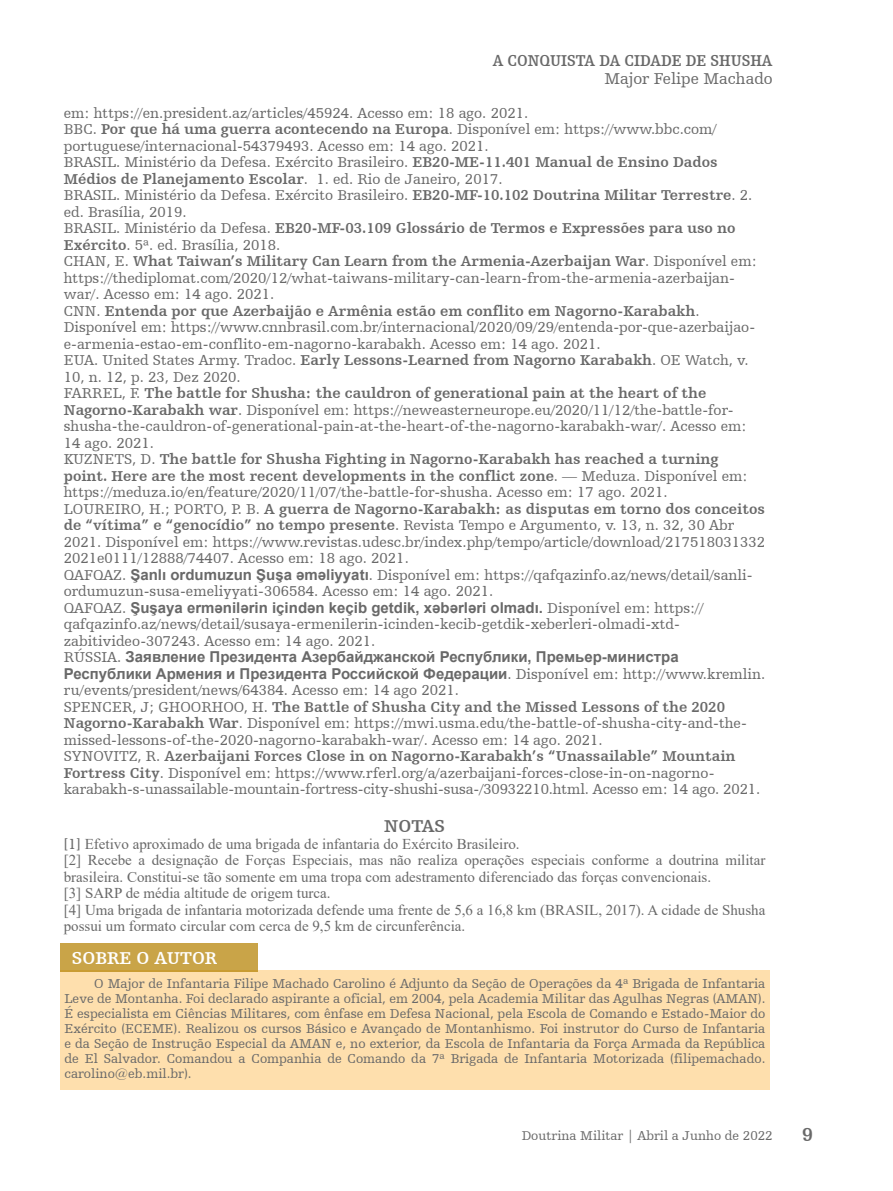
<style>
.page{position:relative;width:893px;height:1191px;background:#fff}
.page>*{position:absolute;margin:0;border:0;box-sizing:border-box;transform-origin:0 0}
.t1{font:700 19.5px "Humanist Slabserif 712 BT";color:#696969}
.editorial{font:700 18px "Humanist Slabserif 712 BT";color:#fff}
.t2{font:700 18px "Humanist Slabserif 712 BT";letter-spacing:-.01em;color:#696969}
.editorial-2{font:700 16.5px "Humanist Slabserif 712 BT";color:#696969;scale:.9 1}
.editorial-3{font:16.5px "Humanist Slabserif 712 BT";color:#696969}
.t3{font:15px/16.5px "Humanist Slabserif 712 BT";color:#696969}
.footnote_text{font:15px/16.5px "Times New Roman";color:#696969}
.t4{font:700 15px/16.5px "Humanist Slabserif 712 BT";color:#696969}
.t5{font:700 15px/16.5px "Arial";color:#696969}
.t6{font:13.5px/15px "Humanist Slabserif 712 BT";color:#696969;text-align:justify}
.t7{font:13.35px "Humanist Slabserif 712 BT";color:#696969}
.s1{font-weight:700}
.s2{font-weight:400}
.s3{font-family:"Arial";font-weight:700}
.s4{font-family:"Humanist Slabserif 712 BT";font-weight:400}
.s5{font-family:"Humanist Slabserif 712 BT"}
</style>
<div class="page">
<div style="left:60px;top:970px;width:710px;height:119px;background:#fedfad"></div>
<div style="left:60px;top:943px;width:197px;height:28px;background:#c9a448"></div>
<p class="editorial-2" style="left:493px;top:50px;width:312px">A CONQUISTA DA CIDADE DE SHUSHA</p>
<p class="editorial-3" style="left:604px;top:68px;width:170px">Major Felipe Machado</p>
<p class="t3" style="left:64px;top:104px;width:466px">em: https://en.president.az/articles/45924. Acesso em: 18 ago. 2021.</p>
<p class="t3" style="left:64px;top:121px;width:654px">BBC. <span class="s1">Por que há uma guerra acontecendo na Europa</span>. Disponível em: https://www.bbc.com/ portuguese/internacional-54379493. Acesso em: 14 ago. 2021.</p>
<p class="t3" style="left:64px;top:154px;width:655px">BRASIL. Ministério da Defesa. Exército Brasileiro. <span class="s1">EB20-ME-11.401 Manual de Ensino Dados<br>Médios de Planejamento Escolar</span>. 1. ed. Rio de Janeiro, 2017.</p>
<p class="t3" style="left:64px;top:187px;width:690px">BRASIL. Ministério da Defesa. Exército Brasileiro. <span class="s1">EB20-MF-10.102 Doutrina Militar Terrestre</span>. 2. ed. Brasília, 2019.</p>
<p class="t4" style="left:64px;top:220px;width:673px"><span class="s2">BRASIL. Ministério da Defesa.</span> EB20-MF-03.109 Glossário de Termos e Expressões para uso no<br>Exército<span class="s2">. 5ª. ed. Brasília, 2018.</span></p>
<p class="t3" style="left:64px;top:253px;width:694px">CHAN, E. <span class="s1">What Taiwan’s Military Can Learn from the Armenia-Azerbaijan War</span>. Disponível em: https://thediplomat.com/2020/12/what-taiwans-military-can-learn-from-the-armenia-azerbaijan&shy;war/. Acesso em: 14 ago. 2021.</p>
<p class="t3" style="left:64px;top:302px;width:693px">CNN. <span class="s1">Entenda por que Azerbaijão e Armênia estão em conflito em Nagorno-Karabakh</span>.<br>Disponível em: https://www.cnnbrasil.com.br/internacional/2020/09/29/entenda-por-que-azerbaijao&shy;e-armenia-estao-em-conflito-em-nagorno-karabakh. Acesso em: 14 ago. 2021.</p>
<p class="t3" style="left:64px;top:352px;width:686px">EUA. United States Army. Tradoc. <span class="s1">Early Lessons-Learned from Nagorno Karabakh</span>. OE Watch, v.<br>10, n. 12, p. 23, Dez 2020.</p>
<p class="t3" style="left:64px;top:385px;width:684px">FARREL, F. <span class="s1">The battle for Shusha: the cauldron of generational pain at the heart of the Nagorno-Karabakh war</span>. Disponível em: https://neweasterneurope.eu/2020/11/12/the-battle-for&shy;shusha-the-cauldron-of-generational-pain-at-the-heart-of-the-nagorno-karabakh-war/. Acesso em:<br>14 ago. 2021.</p>
<p class="t4" style="left:64px;top:451px;width:685px"><span class="s2">KUZNETS, D.</span> The battle for Shusha Fighting in Nagorno-Karabakh has reached a turning point. Here are the most recent developments in the conflict zone<span class="s2">. — Meduza. Disponível em: https://meduza.io/en/feature/2020/11/07/the-battle-for-shusha. Acesso em: 17 ago. 2021.</span></p>
<p class="t3" style="left:64px;top:500px;width:703px">LOUREIRO, H.; PORTO, P. B. <span class="s1">A guerra de Nagorno-Karabakh: as disputas em torno dos conceitos de “vítima” e “genocídio” no tempo presente</span>. Revista Tempo e Argumento, v. 13, n. 32, 30 Abr 2021. Disponível em: https://www.revistas.udesc.br/index.php/tempo/article/download/217518031332<br>2021e0111/12888/74407. Acesso em: 18 ago. 2021.</p>
<p class="t3" style="left:64px;top:566px;width:690px">QAFQAZ. <span class="s3">Şanlı ordumuzun Şuşa əməliyyatı</span>. Disponível em: https://qafqazinfo.az/news/detail/sanli&shy;ordumuzun-susa-emeliyyati-306584. Acesso em: 14 ago. 2021.</p>
<p class="t3" style="left:64px;top:599px;width:641px">QAFQAZ. <span class="s3">Şuşaya ermənilərin içindən keçib getdik, xəbərləri olmadı.</span> Disponível em: https:// qafqazinfo.az/news/detail/susaya-ermenilerin-icinden-kecib-getdik-xeberleri-olmadi-xtd&shy;zabitivideo-307243. Acesso em: 14 ago. 2021.</p>
<p class="t5" style="left:64px;top:649px;width:703px"><span class="s4">RÚSSIA.</span> Заявление Президента Азербайджанской Республики, Премьер-министра<br>Республики Армения и Президента Российской Федерации<span class="s4">. Disponível em: http://www.kremlin. ru/events/president/news/64384. Acesso em: 14 ago 2021.</span></p>
<p class="t3" style="left:64px;top:698px;width:685px">SPENCER, J; GHOORHOO, H. <span class="s1">The Battle of Shusha City and the Missed Lessons of the 2020<br>Nagorno-Karabakh War</span>. Disponível em: https://mwi.usma.edu/the-battle-of-shusha-city-and-the&shy;missed-lessons-of-the-2020-nagorno-karabakh-war/. Acesso em: 14 ago. 2021.</p>
<p class="t3" style="left:64px;top:748px;width:698px">SYNOVITZ, R. <span class="s1">Azerbaijani Forces Close in on Nagorno-Karabakh’s “Unassailable” Mountain<br>Fortress City</span>. Disponível em: https://www.rferl.org/a/azerbaijani-forces-close-in-on-nagorno&shy;karabakh-s-unassailable-mountain-fortress-city-shushi-susa-/30932210.html. Acesso em: 14 ago. 2021.</p>
<p class="t2" style="left:384px;top:815px;width:62px">NOTAS</p>
<p class="footnote_text" style="left:64px;top:835px;width:457px"><span class="s5">[1]</span> Efetivo aproximado de uma brigada de infantaria do Exército Brasileiro.</p>
<p class="footnote_text" style="left:64px;top:851px;width:703px">[2] Recebe a designação de Forças Especiais, mas não realiza operações especiais conforme a doutrina militar brasileira. Constitui-se tão somente em uma tropa com adestramento diferenciado das forças convencionais.</p>
<p class="footnote_text" style="left:64px;top:884px;width:268px">[3] SARP de média altitude de origem turca.</p>
<p class="footnote_text" style="left:64px;top:901px;width:703px">[4] Uma brigada de infantaria motorizada defende uma frente de 5,6 a 16,8 km (BRASIL, 2017). A cidade de Shusha possui um formato circular com cerca de 9,5 km de circunferência.</p>
<p class="editorial" style="left:72px;top:947px;width:147px">SOBRE O AUTOR</p>
<p class="t6" style="left:64px;top:975px;width:702px;text-indent:30px">O Major de Infantaria Filipe Machado Carolino é Adjunto da Seção de Operações da 4ª Brigada de Infantaria Leve de Montanha. Foi declarado aspirante a oficial, em 2004, pela Academia Militar das Agulhas Negras (AMAN).<br>É especialista em Ciências Militares, com ênfase em Defesa Nacional, pela Escola de Comando e Estado-Maior do Exército (ECEME). Realizou os cursos Básico e Avançado de Montanhismo. Foi instrutor do Curso de Infantaria e da Seção de Instrução Especial da AMAN e, no exterior, da Escola de Infantaria da Força Armada da República de El Salvador. Comandou a Companhia de Comando da 7ª Brigada de Infantaria Motorizada (filipemachado. carolino@eb.mil.br).</p>
<p class="t7" style="left:522px;top:1127px;width:252px">Doutrina Militar | Abril a Junho de 2022</p>
<h1 class="t1" style="left:802px;top:1123px;width:12px">9</h1>
</div>
